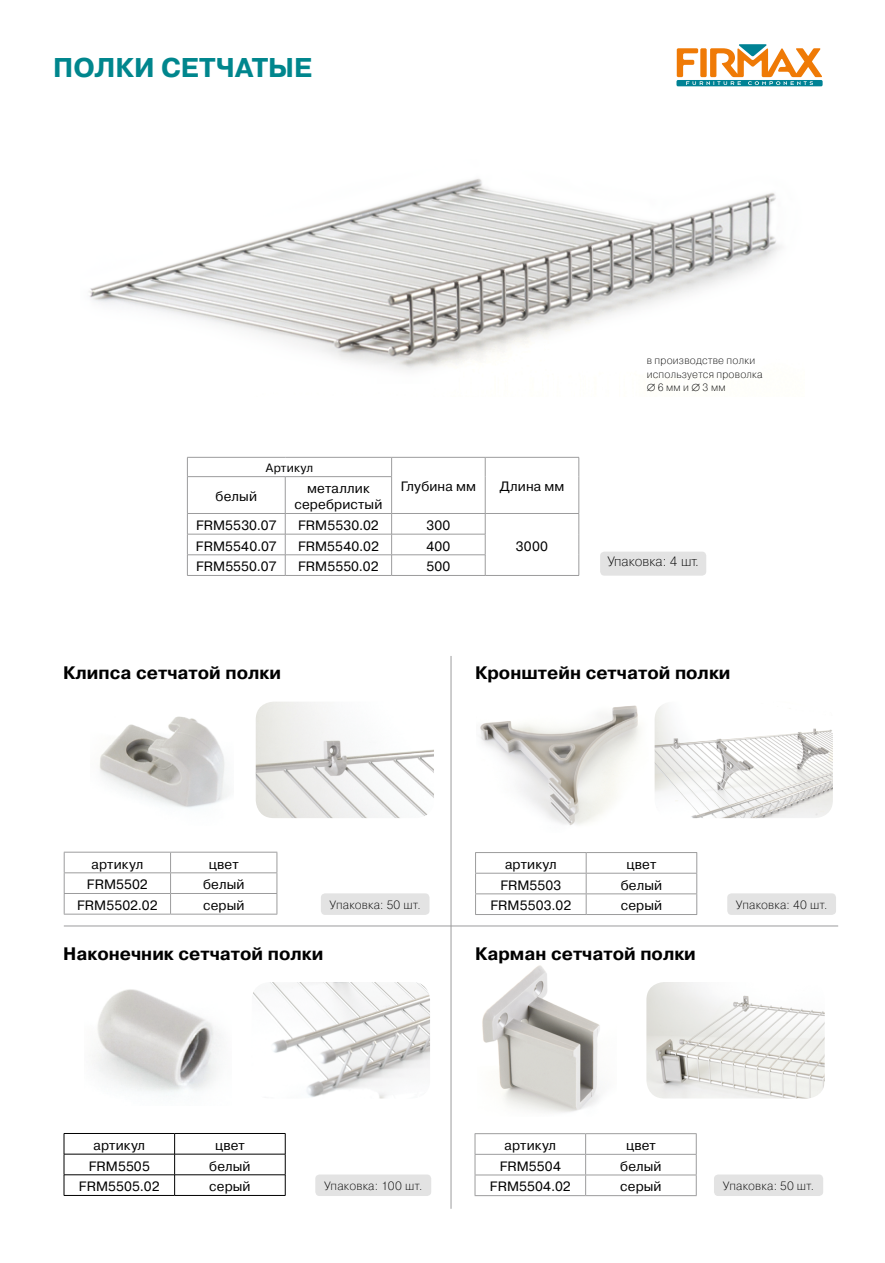
<style>
.page{position:relative;width:885px;height:1263px;background:#fff}
.page>*{position:absolute;margin:0;border:0;box-sizing:border-box;transform-origin:0 0}
.t1{font:700 27px "Pragmatica C";color:#00868d}
.t2{font:700 18px "Pragmatica C";color:#000}
.t3{font:13.5px/16.2px "Pragmatica C";letter-spacing:.01em;color:#000;text-align:center}
.t4{font:13.5px "Pragmatica Light C";color:#000}
.t5{font:12px "Pragmatica Light C";letter-spacing:.015em;color:#000}
.t6{font:12px "Pragmatica C";letter-spacing:.015em;color:#000}
.t7{font:10.5px/13.5px "Pragmatica Light C";letter-spacing:.02em;color:#000}
</style>
<div class="page">
<div style="left:315px;top:1174px;width:116px;height:22px;background:#e3e3e3;border-radius:4px"></div>
<img style="left:89px;top:178px;width:692px;height:192px">
<div style="left:600px;top:552px;width:106px;height:24px;background:#e3e3e3;border-radius:4px"></div>
<img style="left:482px;top:965px;width:118px;height:148px">
<img style="left:94px;top:989px;width:129px;height:105px">
<img style="left:253px;top:982px;width:177px;height:116px">
<img style="left:646px;top:982px;width:178px;height:116px">
<hr style="left:187px;top:457px;width:98px;height:1px;background:#9c9c9d">
<svg style="left:187px;top:457px;width:1px;height:19px"></svg>
<hr style="left:285px;top:457px;width:106px;height:1px;background:#9c9c9d">
<hr style="left:391px;top:457px;width:94px;height:1px;background:#9c9c9d">
<svg style="left:391px;top:457px;width:1px;height:19px"></svg>
<hr style="left:485px;top:457px;width:94px;height:1px;background:#9c9c9d">
<svg style="left:485px;top:457px;width:1px;height:20px"></svg>
<svg style="left:578px;top:458px;width:1px;height:19px"></svg>
<hr style="left:187px;top:476px;width:98px;height:1px;background:#9c9c9d">
<hr style="left:187px;top:477px;width:1px;height:36px;background:#9c9c9d">
<hr style="left:285px;top:476px;width:107px;height:1px;background:#9c9c9d">
<hr style="left:285px;top:477px;width:1px;height:36px;background:#9c9c9d">
<hr style="left:391px;top:477px;width:1px;height:36px;background:#9c9c9d">
<hr style="left:485px;top:477px;width:1px;height:36px;background:#9c9c9d">
<hr style="left:578px;top:477px;width:1px;height:36px;background:#9c9c9d">
<hr style="left:187px;top:513px;width:98px;height:1px;background:#9c9c9d">
<hr style="left:285px;top:513px;width:106px;height:1px;background:#9c9c9d">
<hr style="left:391px;top:513px;width:94px;height:1px;background:#9c9c9d">
<hr style="left:485px;top:513px;width:94px;height:1px;background:#9c9c9d">
<hr style="left:187px;top:534px;width:98px;height:1px;background:#9c9c9d">
<hr style="left:285px;top:534px;width:106px;height:1px;background:#9c9c9d">
<hr style="left:391px;top:534px;width:94px;height:1px;background:#9c9c9d">
<hr style="left:187px;top:554px;width:98px;height:1px;background:#9c9c9d">
<svg style="left:187px;top:514px;width:1px;height:61px"></svg>
<hr style="left:285px;top:554px;width:106px;height:1px;background:#9c9c9d">
<svg style="left:285px;top:514px;width:1px;height:61px"></svg>
<hr style="left:391px;top:554px;width:94px;height:1px;background:#9c9c9d">
<svg style="left:391px;top:514px;width:1px;height:61px"></svg>
<svg style="left:485px;top:514px;width:1px;height:61px"></svg>
<svg style="left:578px;top:514px;width:1px;height:61px"></svg>
<hr style="left:187px;top:575px;width:98px;height:1px;background:#9c9c9d">
<hr style="left:285px;top:575px;width:106px;height:1px;background:#9c9c9d">
<hr style="left:391px;top:575px;width:94px;height:1px;background:#9c9c9d">
<hr style="left:485px;top:575px;width:94px;height:1px;background:#9c9c9d">
<hr style="left:474px;top:1133px;width:111px;height:1px;background:#9c9c9d">
<hr style="left:585px;top:1133px;width:111px;height:1px;background:#9c9c9d">
<hr style="left:474px;top:1154px;width:111px;height:1px;background:#9c9c9d">
<hr style="left:585px;top:1154px;width:111px;height:1px;background:#9c9c9d">
<hr style="left:474px;top:1174px;width:111px;height:1px;background:#9c9c9d">
<svg style="left:474px;top:1134px;width:1px;height:61px"></svg>
<hr style="left:585px;top:1174px;width:111px;height:1px;background:#9c9c9d">
<svg style="left:585px;top:1134px;width:1px;height:61px"></svg>
<svg style="left:695px;top:1134px;width:1px;height:61px"></svg>
<hr style="left:474px;top:1195px;width:111px;height:1px;background:#9c9c9d">
<hr style="left:585px;top:1195px;width:111px;height:1px;background:#9c9c9d">
<hr style="left:64px;top:1133px;width:111px;height:1px;background:#000">
<hr style="left:175px;top:1133px;width:110px;height:1px;background:#000">
<hr style="left:64px;top:1154px;width:111px;height:1px;background:#000">
<hr style="left:175px;top:1154px;width:110px;height:1px;background:#000">
<hr style="left:64px;top:1174px;width:111px;height:1px;background:#000">
<svg style="left:64px;top:1134px;width:1px;height:61px"></svg>
<hr style="left:175px;top:1174px;width:110px;height:1px;background:#000">
<svg style="left:174px;top:1134px;width:1px;height:61px"></svg>
<svg style="left:285px;top:1134px;width:1px;height:61px"></svg>
<hr style="left:64px;top:1195px;width:111px;height:1px;background:#000">
<hr style="left:175px;top:1195px;width:110px;height:1px;background:#000">
<div style="left:714px;top:1174px;width:109px;height:22px;background:#e3e3e3;border-radius:4px"></div>
<img style="left:480px;top:705px;width:160px;height:120px">
<img style="left:654px;top:704px;width:178px;height:114px">
<hr style="left:475px;top:852px;width:111px;height:1px;background:#9c9c9d">
<hr style="left:586px;top:852px;width:111px;height:1px;background:#9c9c9d">
<hr style="left:475px;top:873px;width:111px;height:1px;background:#9c9c9d">
<hr style="left:586px;top:873px;width:111px;height:1px;background:#9c9c9d">
<hr style="left:475px;top:893px;width:111px;height:1px;background:#9c9c9d">
<svg style="left:475px;top:853px;width:1px;height:61px"></svg>
<hr style="left:586px;top:893px;width:111px;height:1px;background:#9c9c9d">
<svg style="left:585px;top:853px;width:1px;height:61px"></svg>
<svg style="left:696px;top:853px;width:1px;height:61px"></svg>
<hr style="left:475px;top:914px;width:111px;height:1px;background:#9c9c9d">
<hr style="left:586px;top:914px;width:111px;height:1px;background:#9c9c9d">
<div style="left:727px;top:893px;width:109px;height:22px;background:#e3e3e3;border-radius:4px"></div>
<img style="left:99px;top:716px;width:129px;height:92px">
<img style="left:256px;top:702px;width:178px;height:116px">
<hr style="left:64px;top:852px;width:106px;height:1px;background:#9c9c9d">
<hr style="left:170px;top:852px;width:107px;height:1px;background:#9c9c9d">
<hr style="left:64px;top:872px;width:106px;height:1px;background:#9c9c9d">
<hr style="left:170px;top:872px;width:107px;height:1px;background:#9c9c9d">
<hr style="left:64px;top:893px;width:106px;height:1px;background:#9c9c9d">
<svg style="left:64px;top:852px;width:1px;height:62px"></svg>
<hr style="left:170px;top:893px;width:107px;height:1px;background:#9c9c9d">
<svg style="left:170px;top:852px;width:1px;height:62px"></svg>
<svg style="left:276px;top:852px;width:1px;height:62px"></svg>
<hr style="left:64px;top:914px;width:106px;height:1px;background:#9c9c9d">
<hr style="left:170px;top:914px;width:107px;height:1px;background:#9c9c9d">
<div style="left:321px;top:893px;width:108px;height:22px;background:#e3e3e3;border-radius:4px"></div>
<hr style="left:450px;top:656px;width:1px;height:553px;background:#9c9c9d">
<hr style="left:64px;top:925px;width:774px;height:1px;background:#9c9c9d">
<svg style="left:676px;top:44px;width:146px;height:42px"></svg>
<h1 class="t1" style="left:53px;top:53px;width:260px">ПОЛКИ СЕТЧАТЫЕ</h1>
<p class="t6" style="left:266px;top:462px;width:49px">Артикул</p>
<p class="t3" style="left:401px;top:479px;width:77px">Глубина мм</p>
<p class="t3" style="left:499px;top:479px;width:66px">Длина мм</p>
<p class="t3" style="left:215px;top:488px;width:43px">белый</p>
<p class="t3" style="left:294px;top:480px;width:89px">металлик серебристый</p>
<p class="t3" style="left:196px;top:517px;width:82px">FRM5530.07</p>
<p class="t3" style="left:298px;top:517px;width:82px">FRM5530.02</p>
<p class="t3" style="left:426px;top:517px;width:25px">300</p>
<p class="t3" style="left:196px;top:538px;width:82px">FRM5540.07</p>
<p class="t3" style="left:298px;top:538px;width:82px">FRM5540.02</p>
<p class="t3" style="left:426px;top:538px;width:26px">400</p>
<p class="t3" style="left:516px;top:538px;width:34px">3000</p>
<p class="t3" style="left:196px;top:558px;width:82px">FRM5550.07</p>
<p class="t3" style="left:298px;top:558px;width:82px">FRM5550.02</p>
<p class="t3" style="left:426px;top:558px;width:25px">500</p>
<p class="t7" style="left:646px;top:354px;width:118px">в производстве полки используется проволка ∅ 6 мм и ∅ 3 мм</p>
<p class="t4" style="left:607px;top:554px;width:93px">Упаковка: 4 шт.</p>
<h2 class="t2" style="left:63px;top:663px;width:219px">Клипса сетчатой полки</h2>
<h2 class="t2" style="left:475px;top:663px;width:257px">Кронштейн сетчатой полки</h2>
<p class="t3" style="left:91px;top:856px;width:53px">артикул</p>
<p class="t3" style="left:209px;top:856px;width:31px">цвет</p>
<p class="t3" style="left:87px;top:876px;width:62px">FRM5502</p>
<p class="t3" style="left:203px;top:876px;width:43px">белый</p>
<p class="t3" style="left:77px;top:897px;width:82px">FRM5502.02</p>
<p class="t3" style="left:203px;top:897px;width:43px">серый</p>
<p class="t5" style="left:329px;top:898px;width:93px">Упаковка: 50 шт.</p>
<p class="t3" style="left:505px;top:856px;width:53px">артикул</p>
<p class="t3" style="left:626px;top:856px;width:31px">цвет</p>
<p class="t3" style="left:500px;top:877px;width:62px">FRM5503</p>
<p class="t3" style="left:620px;top:877px;width:43px">белый</p>
<p class="t3" style="left:490px;top:897px;width:82px">FRM5503.02</p>
<p class="t3" style="left:620px;top:897px;width:43px">серый</p>
<p class="t5" style="left:735px;top:898px;width:93px">Упаковка: 40 шт.</p>
<h2 class="t2" style="left:63px;top:943px;width:261px">Наконечник сетчатой полки</h2>
<h2 class="t2" style="left:475px;top:943px;width:222px">Карман сетчатой полки</h2>
<p class="t3" style="left:93px;top:1137px;width:53px">артикул</p>
<p class="t3" style="left:215px;top:1137px;width:31px">цвет</p>
<p class="t3" style="left:89px;top:1158px;width:62px">FRM5505</p>
<p class="t3" style="left:209px;top:1158px;width:43px">белый</p>
<p class="t3" style="left:79px;top:1178px;width:82px">FRM5505.02</p>
<p class="t3" style="left:209px;top:1178px;width:43px">серый</p>
<p class="t5" style="left:722px;top:1179px;width:93px">Упаковка: 50 шт.</p>
<p class="t3" style="left:504px;top:1137px;width:53px">артикул</p>
<p class="t3" style="left:626px;top:1137px;width:31px">цвет</p>
<p class="t3" style="left:499px;top:1158px;width:63px">FRM5504</p>
<p class="t3" style="left:620px;top:1158px;width:43px">белый</p>
<p class="t3" style="left:490px;top:1179px;width:82px">FRM5504.02</p>
<p class="t3" style="left:620px;top:1179px;width:43px">серый</p>
<p class="t5" style="left:324px;top:1179px;width:100px">Упаковка: 100 шт.</p>
</div>
